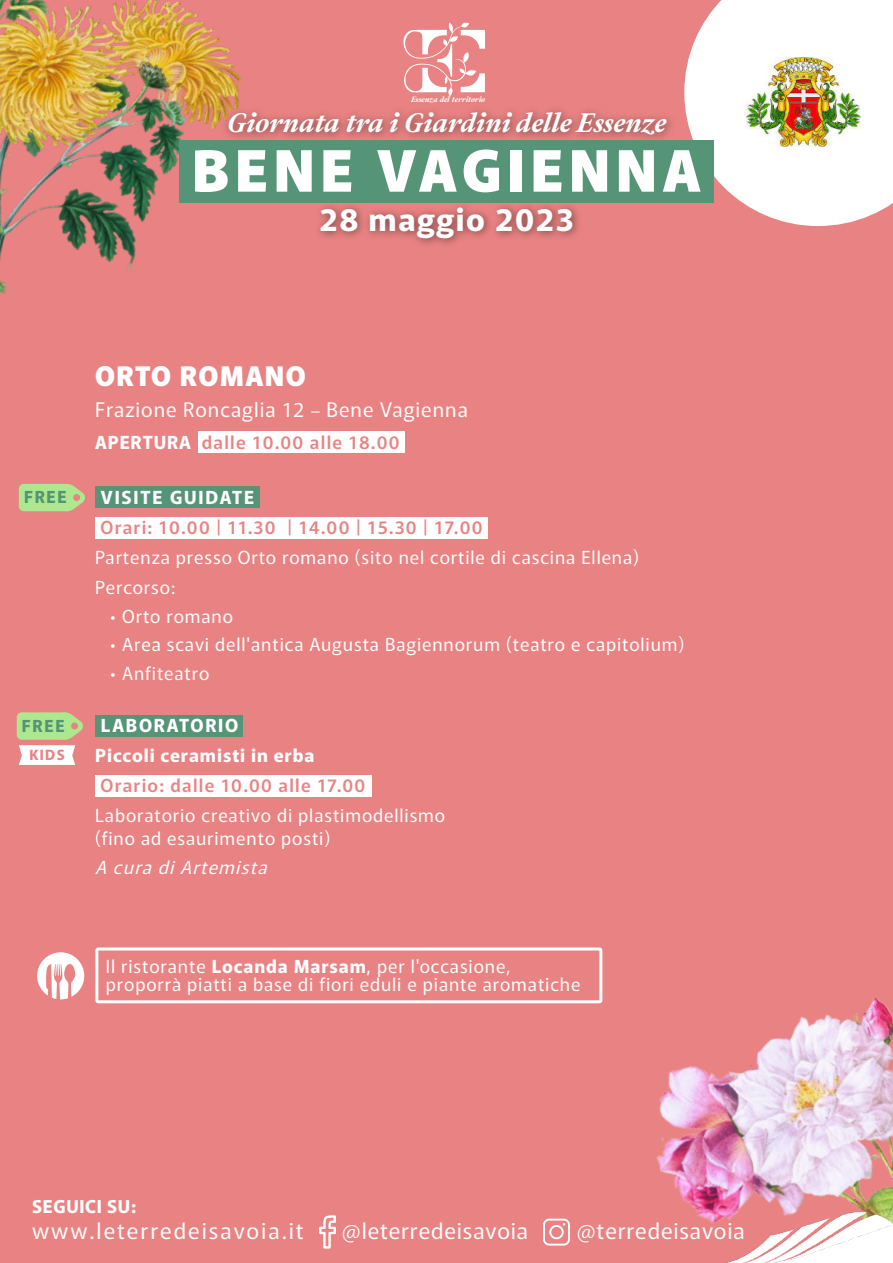
<style>
.page{position:relative;width:893px;height:1263px;background:#e98383}
.page>*{position:absolute;margin:0;border:0;box-sizing:border-box;transform-origin:0 0}
.t1{font:900 57px "Murecho";letter-spacing:.1em;color:#fff}
.t2{font:700 31.2px "Murecho";letter-spacing:.05em;color:#fff}
.t3{font:italic 700 29.55px "Addington CF";color:#fff}
.t4{font:900 27px "Murecho";letter-spacing:.05em;color:#fff}
.t5{font:22.2px "Murecho";letter-spacing:.04em;color:#fff}
.t6{font:22.2px "Murecho";letter-spacing:.09em;color:#fff}
.t7{font:20.1px "Murecho";letter-spacing:.05em;color:#fff}
.t8{font:18px/30px "Murecho";letter-spacing:.05em;color:#fff}
.t9{font:500 18px "Murecho";letter-spacing:.07em;color:#e98383}
.t10{font:700 18px/30px "Murecho";letter-spacing:.05em;color:#fff}
.t11{font:italic 18px "Murecho";color:#fff}
.t12{font:700 18px "Murecho";letter-spacing:.1em;color:#fff}
.t13{font:700 17.7px "Murecho";letter-spacing:.04em;color:#fff}
.t14{font:700 16.5px "Murecho";letter-spacing:.1em;color:#549475}
.t15{font:700 14.1px "Murecho";color:#e98383}
.t16{font:italic 700 8.55px "Addington CF";letter-spacing:-.005em;color:#fff}
.s1{font-size:18px}
.s2{font-weight:700;color:#fff}
.s3{font-weight:700}
</style>
<div class="page">
<img style="left:587px;top:908px;width:306px;height:355px">
<img style="left:314px;top:203px;width:269px;height:46px">
<img style="left:0;top:0;width:299px;height:414px">
<img style="left:222px;top:105px;width:454px;height:36px">
<svg style="left:403px;top:22px;width:82px;height:75px"></svg>
<svg style="left:684px;top:0;width:209px;height:226px"></svg>
<div style="left:179px;top:141px;width:535px;height:62px;background:#559476"></div>
<img style="left:722px;top:1213px;width:171px;height:50px">
<img style="left:746px;top:57px;width:114px;height:90px">
<svg style="left:319px;top:1215px;width:17px;height:33px"></svg>
<svg style="left:543px;top:1219px;width:27px;height:26px"></svg>
<div style="left:95px;top:487px;width:165px;height:21px;background:#559476"></div>
<div style="left:95px;top:517px;width:393px;height:22px;background:#fff"></div>
<div style="left:95px;top:716px;width:148px;height:21px;background:#559476"></div>
<div style="left:95px;top:775px;width:277px;height:22px;background:#fff"></div>
<div style="left:198px;top:431px;width:207px;height:22px;background:#fff"></div>
<div style="left:17px;top:712px;width:53px;height:28px;background:#ade88e;border-radius:5px"></div>
<svg style="left:19px;top:712px;width:65px;height:53px"></svg>
<div style="left:71px;top:722px;width:7px;height:7px;background:#e98383;border-radius:50%"></div>
<div style="left:19px;top:484px;width:53px;height:27px;background:#ade88e;border-radius:5px"></div>
<svg style="left:48px;top:483px;width:38px;height:29px"></svg>
<div style="left:73px;top:494px;width:7px;height:7px;background:#e98383;border-radius:50%"></div>
<svg style="left:95px;top:947px;width:507px;height:56px;background:#eb9090"></svg>
<svg style="left:37px;top:952px;width:47px;height:47px"></svg>
<p class="t16" style="left:411px;top:95px;width:76px">Essenza del territorio</p>
<h3 class="t3" style="left:227px;top:108px;width:441px">Giornata tra i Giardini delle Essenze</h3>
<h1 class="t1" style="left:192px;top:142px;width:510px">BENE VAGIENNA</h1>
<h2 class="t2" style="left:319px;top:203px;width:256px">28 maggio 2023</h2>
<p class="t14" style="left:24px;top:489px;width:44px">FREE</p>
<p class="t14" style="left:22px;top:717px;width:44px">FREE</p>
<p class="t15" style="left:29px;top:747px;width:37px">KIDS</p>
<h3 class="t4" style="left:95px;top:362px;width:212px">ORTO ROMANO</h3>
<p class="t7" style="left:95px;top:400px;width:374px">Frazione Roncaglia 12 <span class="s1">–</span> Bene Vagienna</p>
<p class="t9" style="left:95px;top:433px;width:306px"><span class="s2">APERTURA</span> dalle 10.00 alle 18.00</p>
<p class="t12" style="left:101px;top:488px;width:155px">VISITE GUIDATE</p>
<p class="t9" style="left:101px;top:518px;width:384px">Orari: 10.00 | 11.30 | 14.00 | 15.30 | 17.00</p>
<p class="t8" style="left:95px;top:542px;width:545px">Partenza presso Orto romano (sito nel cortile di cascina Ellena)<br>Percorso:</p>
<p class="t8" style="left:110px;top:601px;width:124px">• Orto romano</p>
<p class="t8" style="left:110px;top:629px;width:576px">• Area scavi dell'antica Augusta Bagiennorum (teatro e capitolium)</p>
<p class="t8" style="left:110px;top:658px;width:101px">• Anfiteatro</p>
<p class="t10" style="left:95px;top:710px;width:221px;text-indent:6px">LABORATORIO<br>Piccoli ceramisti in erba</p>
<p class="t9" style="left:101px;top:776px;width:266px">Orario: dalle 10.00 alle 17.00</p>
<p class="t8" style="left:95px;top:804px;width:352px;line-height:22.5px">Laboratorio creativo di plastimodellismo (fino ad esaurimento posti)</p>
<p class="t11" style="left:95px;top:858px;width:177px">A cura di Artemista</p>
<p class="t8" style="left:106px;top:957px;width:476px;line-height:18px">Il ristorante <span class="s3">Locanda Marsam</span>, per l'occasione, proporrà piatti a base di fiori eduli e piante aromatiche</p>
<p class="t13" style="left:32px;top:1197px;width:105px">SEGUICI SU:</p>
<p class="t6" style="left:32px;top:1220px;width:273px">www.leterredeisavoia.it</p>
<p class="t5" style="left:342px;top:1219px;width:188px">@leterredeisavoia</p>
<p class="t5" style="left:577px;top:1219px;width:169px">@terredeisavoia</p>
</div>
